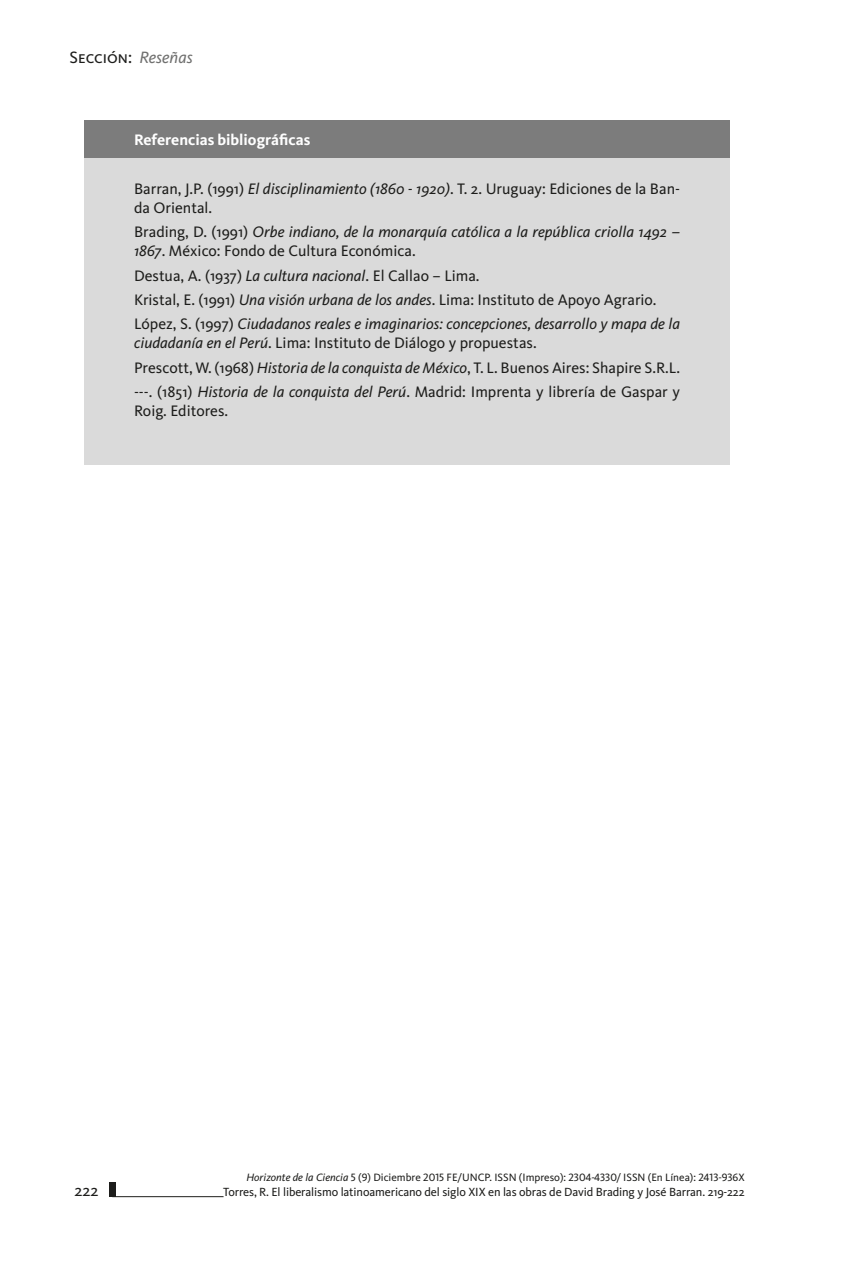
<style>
.page{position:relative;width:844px;height:1265px;background:#fff}
.page>*{position:absolute;margin:0;border:0;box-sizing:border-box;transform-origin:0 0}
.t1{font:16.97px "Kievit Book SC";color:#1d1d1b}
.t2{font:16.62px "Kievit";color:#1d1d1b}
.t3{font:15.75px/24.2px "Kievit";color:#1d1d1b}
.t4{font:italic 15.75px/24.2px "Kievit";color:#1d1d1b}
.t5{font:700 15.75px "Kievit";color:#fff}
.t6{font:12.25px "Kievit";letter-spacing:-.01em;color:#1d1d1b}
.t7{font:11.03px "Kievit";color:#1d1d1b}
.s1{font-family:"Kievit";font-style:italic;color:#70706f}
.s2{font-style:italic}
.s3{font-style:normal}
.s4{font-family:"Kievit Book SC"}
</style>
<div class="page">
<hr style="left:112px;top:1196px;width:111px;height:1px;background:#1d1d1b">
<div style="left:109px;top:1182px;width:6px;height:15px;background:#1d1d1b"></div>
<div style="left:84px;top:158px;width:645px;height:306px;background:#dadada"></div>
<div style="left:84px;top:120px;width:645px;height:38px;background:#7c7c7c"></div>
<p class="t1" style="left:69px;top:48px;width:125px">Sección: <span class="s1">Reseñas</span></p>
<p class="t5" style="left:134px;top:130px;width:178px">Referencias bibliográficas</p>
<p class="t3" style="left:134px;top:179px;width:547px;line-height:19.2px">Barran, J.P. (1991) <span class="s2">El disciplinamiento (1860 - 1920)</span>. T. 2. Uruguay: Ediciones de la Ban&shy;da Oriental.</p>
<p class="t4" style="left:134px;top:222px;width:547px;line-height:19.2px"><span class="s3">Brading, D. (1991)</span> Orbe indiano, de la monarquía católica a la república criolla 1492 –<br>1867<span class="s3">. México: Fondo de Cultura Económica.</span></p>
<p class="t4" style="left:134px;top:263px;width:547px"><span class="s3">Destua, A. (1937)</span> La cultura nacional<span class="s3">. El Callao – Lima.<br>Kristal, E. (1991)</span> Una visión urbana de los andes<span class="s3">. Lima: Instituto de Apoyo Agrario.<br>López, S. (1997)</span> Ciudadanos reales e imaginarios: concepciones, desarrollo y mapa de la</p>
<p class="t3" style="left:134px;top:331px;width:547px"><span class="s2">ciudadanía en el Perú</span>. Lima: Instituto de Diálogo y propuestas.<br>Prescott, W. (1968) <span class="s2">Historia de la conquista de México</span>, T. L. Buenos Aires: Shapire S.R.L. ---. (1851) <span class="s2">Historia de la conquista del Perú</span>. Madrid: Imprenta y librería de Gaspar y</p>
<p class="t3" style="left:134px;top:399px;width:96px">Roig. Editores.</p>
<p class="t2" style="left:74px;top:1181px;width:26px">222</p>
<p class="t7" style="left:246px;top:1171px;width:499px"><span class="s2">Horizonte de la Ciencia</span> <span class="s4">5</span> (<span class="s4">9</span>) Diciembre <span class="s4">2015</span> FE/UNCP. ISSN (Impreso): <span class="s4">2304-4330/ ISSN (</span>En Línea<span class="s4">): 2413-936X</span></p>
<p class="t6" style="left:223px;top:1185px;width:523px">Torres, R. El liberalismo latinoamericano del siglo XIX en las obras de David Brading y José Barran. 219-222</p>
</div>
